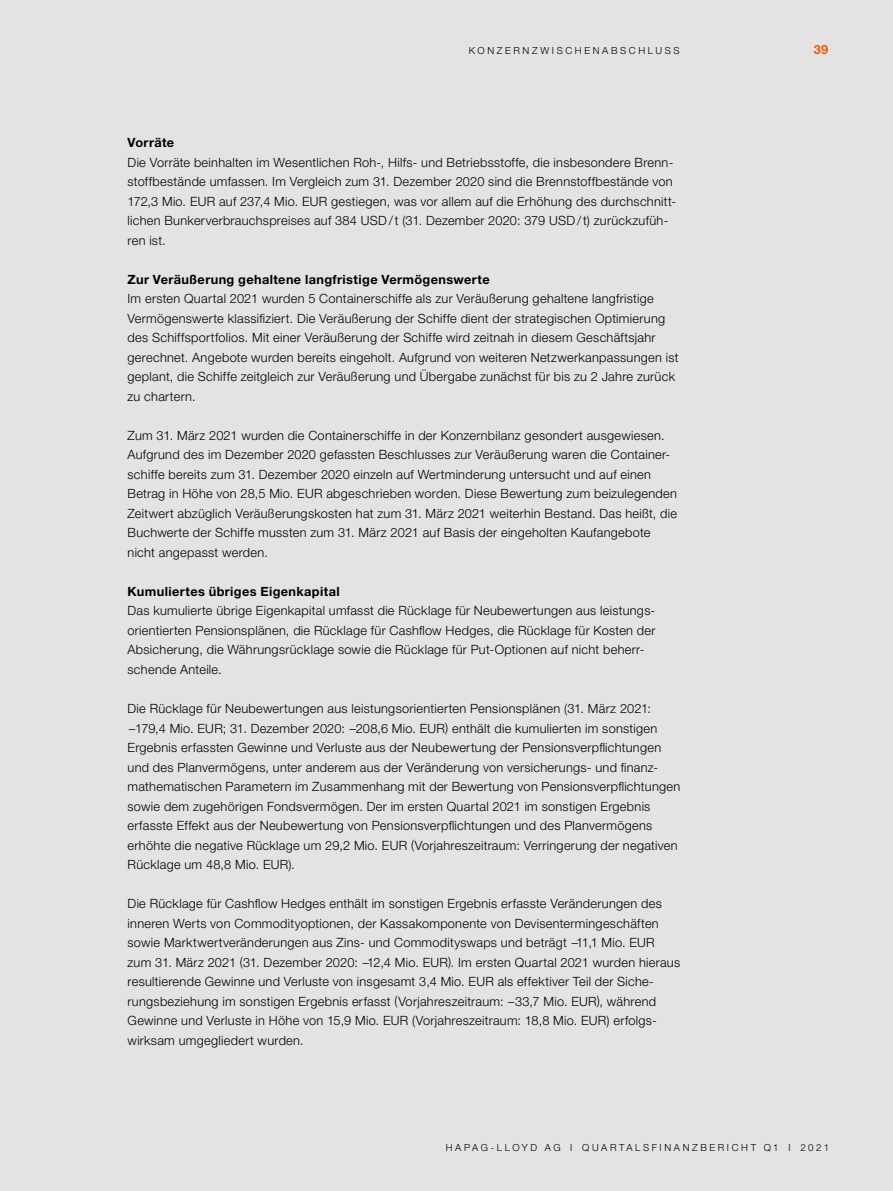
<style>
.page{position:relative;width:893px;height:1191px;background:#e3e3e3}
.page>*{position:absolute;margin:0;border:0;box-sizing:border-box;transform-origin:0 0}
.t1{font:300 12.75px/19.5px "Helvetica Neue LT Pro";letter-spacing:.025em;color:#000}
.t2{font:700 12.75px "Helvetica Neue LT Pro";letter-spacing:.03em;color:#000}
.t3{font:700 12.75px "Helvetica Neue LT Pro";color:#ea5b0b}
.t4{font:300 9.75px "Helvetica Neue LT Pro";letter-spacing:.27em;color:#000}
</style>
<div class="page">
<p class="t4" style="left:469px;top:44px;width:212px">KONZERNZWISCHENABSCHLUSS</p>
<p class="t2" style="left:128px;top:135px;width:48px">Vorräte</p>
<p class="t1" style="left:128px;top:152px;width:550px">Die Vorräte beinhalten im Wesentlichen Roh-, Hilfs- und Betriebsstoffe, die insbesondere Brenn&shy;stoffbestände umfassen. Im Vergleich zum 31. Dezember 2020 sind die Brennstoffbestände von 172,3 Mio. EUR auf 237,4 Mio. EUR gestiegen, was vor allem auf die Erhöhung des durchschnitt&shy;lichen Bunkerverbrauchspreises auf 384 USD / t (31. Dezember 2020: 379 USD / t) zurückzufüh&shy;ren ist.</p>
<p class="t2" style="left:128px;top:271px;width:364px">Zur Veräußerung gehaltene langfristige Vermögenswerte</p>
<p class="t1" style="left:128px;top:289px;width:552px">Im ersten Quartal 2021 wurden 5 Containerschiffe als zur Veräußerung gehaltene langfristige Vermögenswerte klassifiziert. Die Veräußerung der Schiffe dient der strategischen Optimierung des Schiffsportfolios. Mit einer Veräußerung der Schiffe wird zeitnah in diesem Geschäftsjahr gerechnet. Angebote wurden bereits eingeholt. Aufgrund von weiteren Netzwerkanpassungen ist geplant, die Schiffe zeitgleich zur Veräußerung und Übergabe zunächst für bis zu 2 Jahre zurück zu chartern.</p>
<p class="t1" style="left:128px;top:425px;width:551px">Zum 31. März 2021 wurden die Containerschiffe in der Konzernbilanz gesondert ausgewiesen.<br>Aufgrund des im Dezember 2020 gefassten Beschlusses zur Veräußerung waren die Container&shy;schiffe bereits zum 31. Dezember 2020 einzeln auf Wertminderung untersucht und auf einen Betrag in Höhe von 28,5 Mio. EUR abgeschrieben worden. Diese Bewertung zum beizulegenden Zeitwert abzüglich Veräußerungskosten hat zum 31. März 2021 weiterhin Bestand. Das heißt, die Buchwerte der Schiffe mussten zum 31. März 2021 auf Basis der eingeholten Kaufangebote nicht angepasst werden.</p>
<p class="t2" style="left:128px;top:583px;width:214px">Kumuliertes übriges Eigenkapital</p>
<p class="t1" style="left:128px;top:601px;width:529px">Das kumulierte übrige Eigenkapital umfasst die Rücklage für Neubewertungen aus leistungs&shy;orientierten Pensionsplänen, die Rücklage für Cashflow Hedges, die Rücklage für Kosten der Absicherung, die Währungsrücklage sowie die Rücklage für Put-Optionen auf nicht beherr&shy;schende Anteile.</p>
<p class="t1" style="left:128px;top:698px;width:554px">Die Rücklage für Neubewertungen aus leistungsorientierten Pensionsplänen (31. März 2021: -179,4 Mio. EUR; 31. Dezember 2020: -208,6 Mio. EUR) enthält die kumulierten im sonstigen Ergebnis erfassten Gewinne und Verluste aus der Neubewertung der Pensionsverpflichtungen und des Planvermögens, unter anderem aus der Veränderung von versicherungs- und finanz&shy;mathematischen Parametern im Zusammenhang mit der Bewertung von Pensionsverpflichtungen sowie dem zugehörigen Fondsvermögen. Der im ersten Quartal 2021 im sonstigen Ergebnis erfasste Effekt aus der Neubewertung von Pensionsverpflichtungen und des Planvermögens erhöhte die negative Rücklage um 29,2 Mio. EUR (Vorjahreszeitraum: Verringerung der negativen Rücklage um 48,8 Mio. EUR).</p>
<p class="t1" style="left:128px;top:893px;width:554px">Die Rücklage für Cashflow Hedges enthält im sonstigen Ergebnis erfasste Veränderungen des inneren Werts von Commodityoptionen, der Kassakomponente von Devisentermingeschäften sowie Marktwertveränderungen aus Zins- und Commodityswaps und beträgt -11,1 Mio. EUR zum 31. März 2021 (31. Dezember 2020: -12,4 Mio. EUR). Im ersten Quartal 2021 wurden hieraus resultierende Gewinne und Verluste von insgesamt 3,4 Mio. EUR als effektiver Teil der Siche&shy;rungsbeziehung im sonstigen Ergebnis erfasst (Vorjahreszeitraum: -33,7 Mio. EUR), während Gewinne und Verluste in Höhe von 15,9 Mio. EUR (Vorjahreszeitraum: 18,8 Mio. EUR) erfolgs&shy;wirksam umgegliedert wurden.</p>
<p class="t3" style="left:814px;top:41px;width:16px">39</p>
<p class="t4" style="left:446px;top:1141px;width:19px">H apag</p>
<p class="t4" style="left:491px;top:1141px;width:111px">-Llo yd AG I Quartalsfinanzbericht</p>
<p class="t4" style="left:764px;top:1141px;width:67px">Q1 I 2021</p>
</div>
